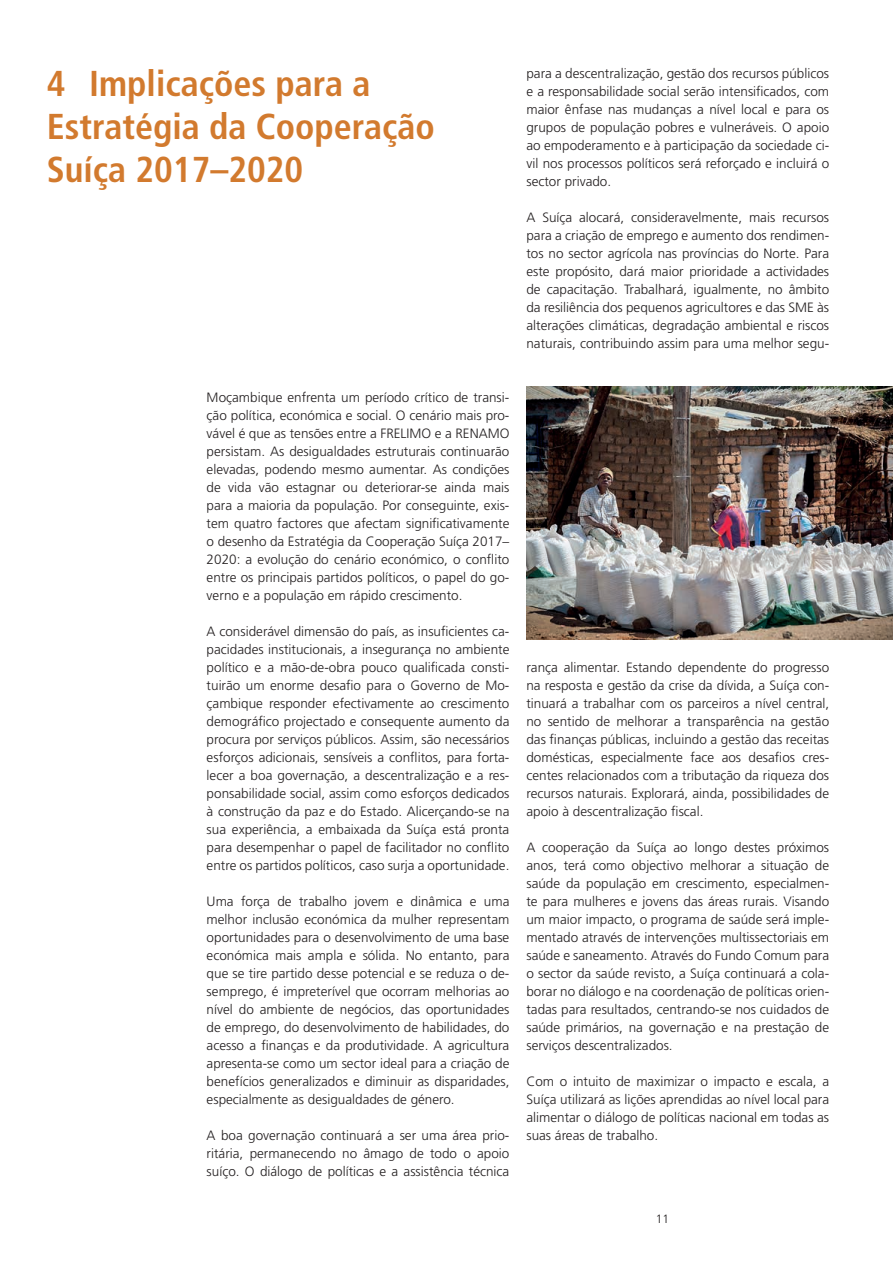
<style>
.page{position:relative;width:893px;height:1263px;background:#fff}
.page>*{position:absolute;margin:0;border:0;box-sizing:border-box;transform-origin:0 0}
._2_Kapitel_CondBold{font:700 condensed 36px/43.2px "Frutiger LT Pro";color:#d27a2e}
._4_Lauftext_9pt{font:300 13.5px/18px "Frutiger LT Pro";color:#231f20;text-align:justify}
.t1{font:300 12px "Frutiger LT Pro";color:#231f20}
</style>
<div class="page">
<img style="left:526px;top:387px;width:367px;height:252px">
<p class="_2_Kapitel_CondBold" style="left:47px;top:62px;width:390px">4 Implicações para a<br>Estratégia da Cooperação<br>Suíça 2017–2020</p>
<p class="_4_Lauftext_9pt" style="left:207px;top:388px;width:304px">Moçambique enfrenta um período crítico de transi&shy;ção política, económica e social. O cenário mais pro&shy;vável é que as tensões entre a FRELIMO e a RENAMO persistam. As desigualdades estruturais continuarão elevadas, podendo mesmo aumentar. As condições de vida vão estagnar ou deteriorar-se ainda mais para a maioria da população. Por conseguinte, exis&shy;tem quatro factores que afectam significativamente o desenho da Estratégia da Cooperação Suíça 2017– 2020: a evolução do cenário económico, o conflito entre os principais partidos políticos, o papel do go&shy;verno e a população em rápido crescimento.</p>
<p class="_4_Lauftext_9pt" style="left:207px;top:622px;width:304px">A considerável dimensão do país, as insuficientes ca&shy;pacidades institucionais, a insegurança no ambiente político e a mão-de-obra pouco qualificada consti&shy;tuirão um enorme desafio para o Governo de Mo&shy;çambique responder efectivamente ao crescimento demográfico projectado e consequente aumento da procura por serviços públicos. Assim, são necessários esforços adicionais, sensíveis a conflitos, para forta&shy;lecer a boa governação, a descentralização e a res&shy;ponsabilidade social, assim como esforços dedicados à construção da paz e do Estado. Alicerçando-se na sua experiência, a embaixada da Suíça está pronta para desempenhar o papel de facilitador no conflito entre os partidos políticos, caso surja a oportunidade.</p>
<p class="_4_Lauftext_9pt" style="left:207px;top:892px;width:304px">Uma força de trabalho jovem e dinâmica e uma melhor inclusão económica da mulher representam oportunidades para o desenvolvimento de uma base económica mais ampla e sólida. No entanto, para que se tire partido desse potencial e se reduza o de&shy;semprego, é impreterível que ocorram melhorias ao nível do ambiente de negócios, das oportunidades de emprego, do desenvolvimento de habilidades, do acesso a finanças e da produtividade. A agricultura apresenta-se como um sector ideal para a criação de benefícios generalizados e diminuir as disparidades, especialmente as desigualdades de género.</p>
<p class="_4_Lauftext_9pt" style="left:207px;top:1126px;width:304px">A boa governação continuará a ser uma área prio&shy;ritária, permanecendo no âmago de todo o apoio suíço. O diálogo de políticas e a assistência técnica</p>
<p class="_4_Lauftext_9pt" style="left:526px;top:64px;width:304px">para a descentralização, gestão dos recursos públicos e a responsabilidade social serão intensificados, com maior ênfase nas mudanças a nível local e para os grupos de população pobres e vulneráveis. O apoio ao empoderamento e à participação da sociedade ci&shy;vil nos processos políticos será reforçado e incluirá o sector privado.</p>
<p class="_4_Lauftext_9pt" style="left:526px;top:208px;width:304px">A Suíça alocará, consideravelmente, mais recursos para a criação de emprego e aumento dos rendimen&shy;tos no sector agrícola nas províncias do Norte. Para este propósito, dará maior prioridade a actividades de capacitação. Trabalhará, igualmente, no âmbito da resiliência dos pequenos agricultores e das SME às alterações climáticas, degradação ambiental e riscos naturais, contribuindo assim para uma melhor segu-</p>
<p class="_4_Lauftext_9pt" style="left:526px;top:658px;width:304px">rança alimentar. Estando dependente do progresso na resposta e gestão da crise da dívida, a Suíça con&shy;tinuará a trabalhar com os parceiros a nível central, no sentido de melhorar a transparência na gestão das finanças públicas, incluindo a gestão das receitas domésticas, especialmente face aos desafios cres&shy;centes relacionados com a tributação da riqueza dos recursos naturais. Explorará, ainda, possibilidades de apoio à descentralização fiscal.</p>
<p class="_4_Lauftext_9pt" style="left:526px;top:838px;width:304px">A cooperação da Suíça ao longo destes próximos anos, terá como objectivo melhorar a situação de saúde da população em crescimento, especialmen&shy;te para mulheres e jovens das áreas rurais. Visando um maior impacto, o programa de saúde será imple&shy;mentado através de intervenções multissectoriais em saúde e saneamento. Através do Fundo Comum para o sector da saúde revisto, a Suíça continuará a cola&shy;borar no diálogo e na coordenação de políticas orien&shy;tadas para resultados, centrando-se nos cuidados de saúde primários, na governação e na prestação de serviços descentralizados.</p>
<p class="_4_Lauftext_9pt" style="left:526px;top:1072px;width:304px">Com o intuito de maximizar o impacto e escala, a Suíça utilizará as lições aprendidas ao nível local para alimentar o diálogo de políticas nacional em todas as suas áreas de trabalho.</p>
<p class="t1" style="left:656px;top:1211px;width:15px">11</p>
</div>
